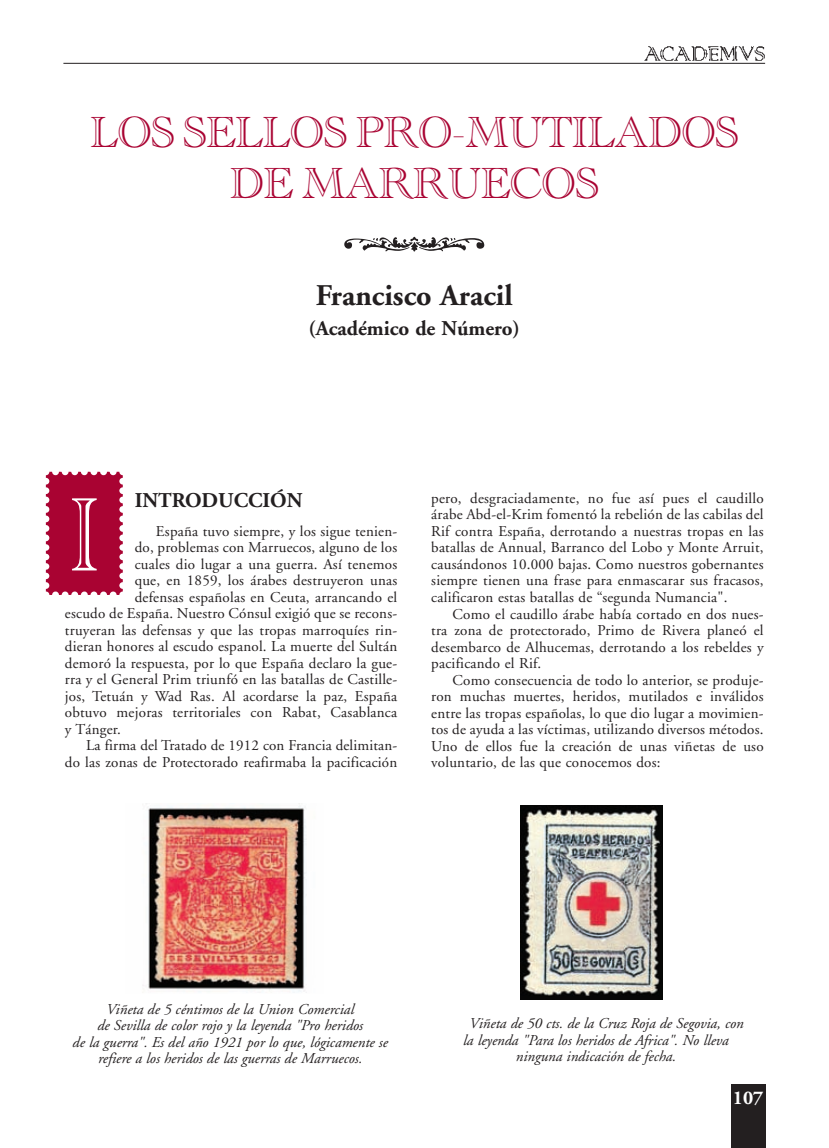
<style>
.page{position:relative;width:829px;height:1148px;background:#fff}
.page>*{position:absolute;margin:0;border:0;box-sizing:border-box;transform-origin:0 0}
.t1{font:108px "Academy Engraved Plain";color:#fff;scale:.75 1}
.t2{font:45px/51px "Academy Engraved Plain";letter-spacing:.02em;color:#a90332;text-align:center}
.t3{font:700 30px "Adobe Garamond";color:#231f20}
.t4{font:700 21px "Adobe Garamond";color:#231f20}
.t5{font:700 19.5px "Adobe Garamond";color:#fff}
.t6{font:15px/16.5px "Adobe Garamond";letter-spacing:.015em;color:#231f20;text-align:justify}
.t7{font:italic 15px/16.5px "Adobe Garamond";color:#231f20;text-align:center}
</style>
<div class="page">
<div style="left:731px;top:1084px;width:34px;height:63px;background:#231f20"></div>
<img style="left:644px;top:46px;width:121px;height:17px">
<hr style="left:63px;top:63px;width:702px;height:1px;background:#231f20">
<img style="left:45px;top:471px;width:78px;height:124px">
<img style="left:142px;top:803px;width:165px;height:190px">
<img style="left:520px;top:805px;width:143px;height:194px">
<h2 class="t2" style="left:91px;top:112px;width:648px">LOS SELLOS PRO-MUTILADOS<br>DE MARRUECOS</h2>
<h3 class="t3" style="left:316px;top:283px;width:198px">Francisco Aracil</h3>
<h3 class="t4" style="left:309px;top:320px;width:213px">(Académico de Número)</h3>
<h3 class="t4" style="left:135px;top:492px;width:169px">INTRODUCCIÓN</h3>
<p class="t6" style="left:156px;top:524px;width:243px">España tuvo siempre, y los sigue tenien-</p>
<p class="t6" style="left:135px;top:540px;width:264px">do, problemas con Marruecos, alguno de los</p>
<p class="t6" style="left:135px;top:557px;width:264px">cuales dio lugar a una guerra. Así tenemos</p>
<p class="t6" style="left:135px;top:573px;width:264px">que, en 1859, los árabes destruyeron unas</p>
<p class="t6" style="left:135px;top:590px;width:264px">defensas españolas en Ceuta, arrancando el</p>
<p class="t6" style="left:65px;top:606px;width:334px">escudo de España. Nuestro Cónsul exigió que se recons-</p>
<p class="t6" style="left:65px;top:623px;width:334px">truyeran las defensas y que las tropas marroquíes rin-</p>
<p class="t6" style="left:65px;top:639px;width:334px">dieran honores al escudo espanol. La muerte del Sultán</p>
<p class="t6" style="left:65px;top:656px;width:334px">demoró la respuesta, por lo que España declaro la gue-</p>
<p class="t6" style="left:65px;top:672px;width:334px">rra y el General Prim triunfó en las batallas de Castille-</p>
<p class="t6" style="left:65px;top:689px;width:334px">jos, Tetuán y Wad Ras. Al acordarse la paz, España</p>
<p class="t6" style="left:65px;top:705px;width:334px">obtuvo mejoras territoriales con Rabat, Casablanca</p>
<p class="t6" style="left:65px;top:722px;width:58px">y Tánger.</p>
<p class="t6" style="left:86px;top:738px;width:312px">La firma del Tratado de 1912 con Francia delimitan-</p>
<p class="t6" style="left:65px;top:755px;width:334px">do las zonas de Protectorado reafirmaba la pacificación</p>
<h1 class="t1" style="left:71px;top:497px;width:37px">I</h1>
<p class="t6" style="left:431px;top:491px;width:334px">pero, desgraciadamente, no fue así pues el caudillo árabe Abd-el-Krim fomentó la rebelión de las cabilas del Rif contra España, derrotando a nuestras tropas en las batallas de Annual, Barranco del Lobo y Monte Arruit, causándonos 10.000 bajas. Como nuestros gobernantes siempre tienen una frase para enmascarar sus fracasos, calificaron estas batallas de “segunda Numancia".</p>
<p class="t6" style="left:431px;top:606px;width:334px;text-indent:21px">Como el caudillo árabe había cortado en dos nues&shy;tra zona de protectorado, Primo de Rivera planeó el desembarco de Alhucemas, derrotando a los rebeldes y pacificando el Rif.</p>
<p class="t6" style="left:431px;top:672px;width:334px;text-indent:21px">Como consecuencia de todo lo anterior, se produje&shy;ron muchas muertes, heridos, mutilados e inválidos entre las tropas españolas, lo que dio lugar a movimien&shy;tos de ayuda a las víctimas, utilizando diversos métodos.<br>Uno de ellos fue la creación de unas viñetas de uso voluntario, de las que conocemos dos:</p>
<p class="t7" style="left:73px;top:1001px;width:317px">Viñeta de 5 céntimos de la Union Comercial<br>de Sevilla de color rojo y la leyenda "Pro heridos<br>de la guerra". Es del año 1921 por lo que, lógicamente se refiere a los heridos de las guerras de Marruecos.</p>
<p class="t7" style="left:470px;top:1016px;width:276px">Viñeta de 50 cts. de la Cruz Roja de Segovia, con</p>
<p class="t7" style="left:463px;top:1032px;width:267px">la leyenda "Para los heridos de Africa". No lleva</p>
<p class="t7" style="left:516px;top:1049px;width:162px">ninguna indicación de fecha.</p>
<h3 class="t5" style="left:733px;top:1089px;width:32px">107</h3>
</div>
